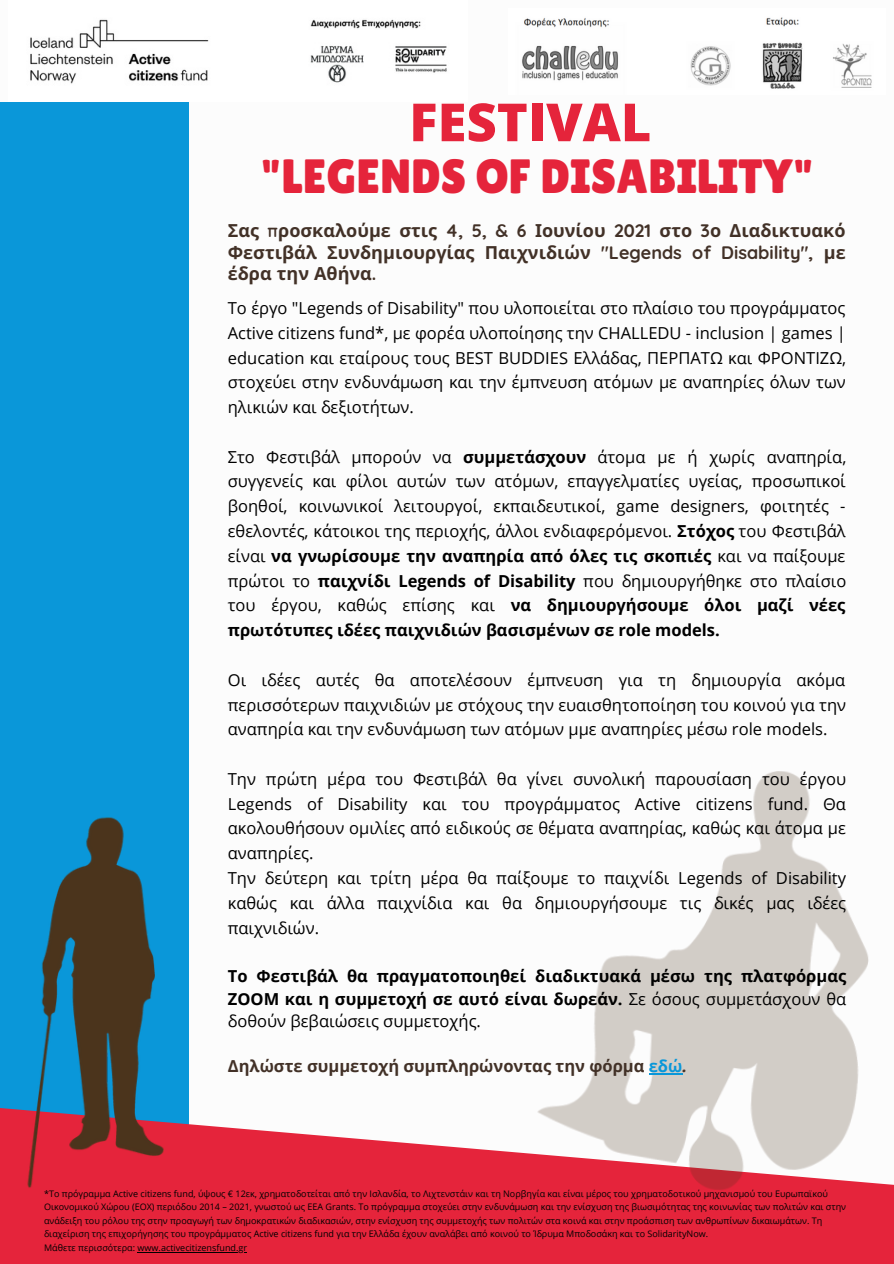
<style>
.page{position:relative;width:894px;height:1264px;background:#fff}
.page>*{position:absolute;margin:0;border:0;box-sizing:border-box;transform-origin:0 0}
.t1{font:800 52.5px "Open Sans";color:#e5243b}
.t2{font:48px "Lilita One";color:#e5243b}
.t3{font:700 18px/21.5px "Noto Sans";color:#423127;text-align:justify}
.t4{font:16.5px/24.8px "Open Sans";color:#000;text-align:justify}
.t5{font:700 16.5px/22.5px "Open Sans";color:#000;text-align:justify}
.t6{font:700 16.5px "Open Sans";color:#423127}
.t7{font:9px/13.5px "Open Sans";color:#000}
.s1{font-family:"Quicksand"}
.s2{font-weight:700}
.s3{font-weight:400}
.s4{color:#0a97d9}
.s5{font-style:italic}
</style>
<div class="page">
<div style="left:0;top:102px;width:189px;height:1045px;background:#0a97d9"></div>
<svg style="left:0;top:1108px;width:893px;height:155px;background:#e63c50"></svg>
<img style="left:520px;top:771px;width:366px;height:432px">
<hr style="left:648px;top:1073px;width:34px;height:1px;background:#0a97d9">
<img style="left:30px;top:19px;width:417px;height:65px">
<img style="left:522px;top:17px;width:350px;height:72px">
<img style="left:20px;top:817px;width:153px;height:375px">
<hr style="left:138px;top:1251px;width:109px;height:1px;background:#000">
<p class="t1" style="left:409px;top:85px;width:243px">FESTIVAL</p>
<p class="t2" style="left:260px;top:149px;width:556px">"LEGENDS OF DISABILITY"</p>
<p class="t3" style="left:228px;top:219px;width:619px">Σας <span class="s1">π</span>ροσκαλούμε στις <span class="s1">4, 5, &amp; 6</span> Ιουνίου <span class="s1">2021</span> στο <span class="s1">3</span>ο Διαδικτυακό Φεστιβάλ Συνδημιουργίας Παιχνιδιών <span class="s1">"Legends of Disability",</span> με έδρα την Αθήνα<span class="s1">.</span></p>
<p class="t4" style="left:228px;top:295px;width:620px">Το έργο "Legends of Disability" που υλοποιείται στο πλαίσιο του προγράμματος Active citizens fund*, με φορέα υλοποίησης την CHALLEDU - inclusion | games | education και εταίρους τους BEST BUDDIES Ελλάδας, ΠΕΡΠΑΤΩ και ΦΡΟΝΤΙΖΩ, στοχεύει στην ενδυνάμωση και την έμπνευση ατόμων με αναπηρίες όλων των ηλικιών και δεξιοτήτων.</p>
<p class="t4" style="left:228px;top:444px;width:620px">Στο Φεστιβάλ μπορούν να <span class="s2">συμμετάσχουν</span> άτομα με ή χωρίς αναπηρία, συγγενείς και φίλοι αυτών των ατόμων, επαγγελματίες υγείας, προσωπικοί βοηθοί, κοινωνικοί λειτουργοί, εκπαιδευτικοί, game designers, φοιτητές - εθελοντές, κάτοικοι της περιοχής, άλλοι ενδιαφερόμενοι. <span class="s2">Στόχος</span> του Φεστιβάλ είναι <span class="s2">να γνωρίσουμε την αναπηρία από όλες τις σκοπιές</span> και να παίξουμε πρώτοι το <span class="s2">παιχνίδι Legends of Disability</span> που δημιουργήθηκε στο πλαίσιο του έργου, καθώς επίσης και <span class="s2">να δημιουργήσουμε όλοι μαζί νέες πρωτότυπες ιδέες παιχνιδιών βασισμένων σε role models.</span></p>
<p class="t4" style="left:228px;top:667px;width:619px">Οι ιδέες αυτές θα αποτελέσουν έμπνευση για τη δημιουργία ακόμα περισσότερων παιχνιδιών με στόχους την ευαισθητοποίηση του κοινού για την αναπηρία και την ενδυνάμωση των ατόμων μμε αναπηρίες μέσω role models.</p>
<p class="t4" style="left:228px;top:766px;width:619px">Την πρώτη μέρα του Φεστιβάλ θα γίνει συνολική παρουσίαση του έργου Legends of Disability και του προγράμματος Active citizens fund. Θα ακολουθήσουν ομιλίες από ειδικούς σε θέματα αναπηρίας, καθώς και άτομα με αναπηρίες.</p>
<p class="t4" style="left:228px;top:865px;width:619px">Την δεύτερη και τρίτη μέρα θα παίξουμε το παιχνίδι Legends of Disability καθώς και άλλα παιχνίδια και θα δημιουργήσουμε τις δικές μας ιδέες παιχνιδιών.</p>
<p class="t5" style="left:228px;top:964px;width:620px">Το Φεστιβάλ θα πραγματοποιηθεί διαδικτυακά μέσω της πλατφόρμας ΖΟΟΜ και η συμμετοχή σε αυτό είναι δωρεάν. <span class="s3">Σε όσους συμμετάσχουν θα δοθούν βεβαιώσεις συμμετοχής.</span></p>
<p class="t6" style="left:228px;top:1054px;width:460px">Δηλώστε συμμετοχή συμπληρώνοντας την φόρμα <span class="s4">εδώ</span><span class="s5">.</span></p>
<p class="t7" style="left:44px;top:1186px;width:803px">*Το πρόγραμμα Active citizens fund, ύψους € 12εκ, χρηματοδοτείται από την Ισλανδία, το Λιχτενστάιν και τη Νορβηγία και είναι μέρος του χρηματοδοτικού μηχανισμού του Ευρωπαϊκού Οικονομικού Χώρου (ΕΟΧ) περιόδου 2014 – 2021, γνωστού ως EEA Grants. Το πρόγραμμα στοχεύει στην ενδυνάμωση και την ενίσχυση της βιωσιμότητας της κοινωνίας των πολιτών και στην ανάδειξη του ρόλου της στην προαγωγή των δημοκρατικών διαδικασιών, στην ενίσχυση της συμμετοχής των πολιτών στα κοινά και στην προάσπιση των ανθρωπίνων δικαιωμάτων. Τη διαχείριση της επιχορήγησης του προγράμματος Active citizens fund για την Ελλάδα έχουν αναλάβει από κοινού το Ίδρυμα Μποδοσάκη και το SolidarityNow.</p>
<p class="t7" style="left:44px;top:1240px;width:204px">Μάθετε περισσότερα: www.activecitizensfund.gr</p>
</div>
